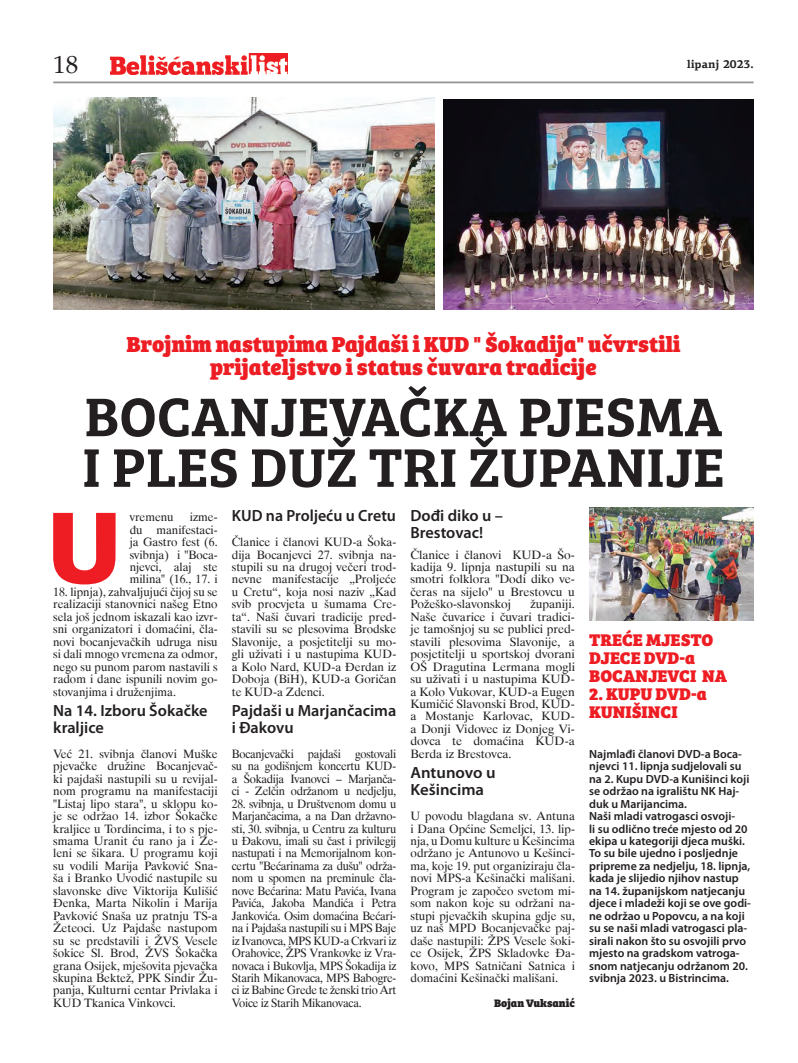
<style>
.page{position:relative;width:798px;height:1063px;background:#fff}
.page>*{position:absolute;margin:0;border:0;box-sizing:border-box;transform-origin:0 0}
.t1{font:900 102.25px "PF Agora Sans Pro";color:#ee1d23}
.t2{font:600 56.25px/50.6px "Bree Serif";color:#231f20}
.t3{font:25px "Palatino Roman";color:#231f20}
.t4{font:800 22.5px/23.1px "Bree Serif";color:#ee1d23;text-align:center}
.t5{font:800 17.5px/18px "Bree Serif";color:#ee1d23}
.t6{font:600 16.25px/17px "Myriad Pro";color:#231f20}
.t7{font:11.88px/12.5px "Dutch 801 BT";color:#231f20;text-align:justify}
.t8{font:11.88px/12.5px "Dutch 801 BT";color:#231f20;text-align:justify;scale:.96 1}
.t9{font:600 11.88px/12.5px "Myriad Pro";color:#231f20}
.t10{font:800 11.25px "Bree Serif";color:#231f20}
.t11{font:700 11.25px "PF Agora Serif Pro";color:#231f20}
</style>
<div class="page">
<hr style="left:53px;top:82px;width:700px;height:1px;background:#939598">
<img style="left:110px;top:53px;width:178px;height:21px">
<img style="left:53px;top:97px;width:381px;height:212px">
<img style="left:443px;top:99px;width:310px;height:210px">
<img style="left:589px;top:508px;width:164px;height:113px">
<p class="t3" style="left:53px;top:50px;width:26px">18</p>
<p class="t11" style="left:686px;top:57px;width:68px">lipanj 2023.</p>
<p class="t4" style="left:126px;top:331px;width:555px">Brojnim nastupima Pajdaši i KUD " Šokadija" učvrstili prijateljstvo i status čuvara tradicije</p>
<p class="t2" style="left:82px;top:388px;width:643px">BOCANJEVAČKA PJESMA<br>I PLES DUŽ TRI ŽUPANIJE</p>
<p class="t6" style="left:232px;top:507px;width:165px">KUD na Proljeću u Cretu</p>
<p class="t7" style="left:232px;top:536px;width:166px">Članice i članovi KUD-a Šoka&shy;dija Bocanjevci 27. svibnja na&shy;stupili su na drugoj večeri trod&shy;nevne manifestacije „Proljeće u Cretu“, koja nosi naziv „Kad svib procvjeta u šumama Cre&shy;ta“. Naši čuvari tradicije pred&shy;stavili su se plesovima Brodske Slavonije, a posjetitelji su mo&shy;gli uživati i u nastupima KUD&shy;a Kolo Nard, KUD-a Đerdan iz Doboja (BiH), KUD-a Goričan te KUD-a Zdenci.</p>
<p class="t6" style="left:232px;top:702px;width:166px">Pajdaši u Marjančacima i Đakovu</p>
<p class="t8" style="left:232px;top:747px;width:173px">Bocanjevački pajdaši gostovali su na godišnjem koncertu KUD&shy;a Šokadija Ivanovci – Marjanča&shy;ci - Zelčin održanom u nedjelju,</p>
<p class="t8" style="left:232px;top:797px;width:173px">28. svibnja, u Društvenom domu u Marjančacima, a na Dan državno&shy;sti, 30. svibnja, u Centru za kulturu u Đakovu, imali su čast i privilegij nastupati i na Memorijalnom kon&shy;certu "Bećarinama za dušu" održa&shy;nom u spomen na preminule čla&shy;nove Bećarina: Matu Pavića, Ivana Pavića, Jakoba Mandića i Petra Jankovića. Osim domaćina Bećari&shy;na i Pajdaša nastupili su i MPS Baje iz Ivanovca, MPS KUD-a Crkvari iz Orahovice, ŽPS Vrankovke iz Vra&shy;novaca i Bukovlja, MPS Šokadija iz Starih Mikanovaca, MPS Babogre&shy;ci iz Babine Grede te ženski trio Art Voice iz Starih Mikanovaca.</p>
<p class="t6" style="left:410px;top:507px;width:94px">Dođi diko u –<br>Brestovac!</p>
<p class="t7" style="left:410px;top:548px;width:166px">Članice i članovi KUD-a Šo&shy;kadija 9. lipnja nastupili su na smotri folklora "Dođi diko ve&shy;čeras na sijelo" u Brestovcu u Požeško-slavonskoj</p>
<p class="t7" style="left:130px;top:511px;width:89px;text-indent:60px">izme&shy;đu manifestaci&shy;ja Gastro fest (6. svibnja) i "Boca&shy;njevci, alaj ste milina" (16., 17. i</p>
<p class="t7" style="left:53px;top:585px;width:166px">18. lipnja), zahvaljujući čijoj su se realizaciji stanovnici našeg Etno sela još jednom iskazali kao izvr&shy;sni organizatori i domaćini, čla&shy;novi bocanjevačkih udruga nisu si dali mnogo vremena za odmor, nego su punom parom nastavili s radom i dane ispunili novim go&shy;stovanjima i druženjima.</p>
<p class="t6" style="left:53px;top:702px;width:156px">Na 14. Izboru Šokačke kraljice</p>
<p class="t7" style="left:53px;top:747px;width:166px">Već 21. svibnja članovi Muške pjevačke družine Bocanjevač&shy;ki pajdaši nastupili su u revijal&shy;nom programu na manifestaciji "Listaj lipo stara", u sklopu ko&shy;je se održao 14. izbor Šokačke kraljice u Tordincima, i to s pje&shy;smama Uranit ću rano ja i Ze&shy;leni se šikara. U programu koji su vodili Marija Pavković Sna&shy;ša i Branko Uvodić nastupile su slavonske dive Viktorija Kulišić Đenka, Marta Nikolin i Marija Pavković Snaša uz pratnju TS-a Žeteoci. Uz Pajdaše nastupom su se predstavili i ŽVS Vesele šokice Sl. Brod, ŽVS Šokačka grana Osijek, mješovita pjevačka skupina Bektež, PPK Sinđir Žu&shy;panja, Kulturni centar Privlaka i KUD Tkanica Vinkovci.</p>
<p class="t1" style="left:47px;top:481px;width:77px">U</p>
<p class="t7" style="left:130px;top:511px;width:45px">vremenu</p>
<p class="t7" style="left:410px;top:598px;width:166px;text-indent:120px">županiji.<br>Naše čuvarice i čuvari tradici&shy;je tamošnjoj su se publici pred&shy;stavili plesovima Slavonije, a posjetitelji u sportskoj dvorani OŠ Dragutina Lermana mogli su uživati i u nastupima KUD&shy;a Kolo Vukovar, KUD-a Eugen Kumičić Slavonski Brod, KUD&shy;a Mostanje Karlovac, KUD&shy;a Donji Vidovec iz Donjeg Vi&shy;dovca te domaćina KUD-a Berda iz Brestovca.</p>
<p class="t6" style="left:410px;top:765px;width:87px">Antunovo u<br>Kešincima</p>
<p class="t7" style="left:410px;top:810px;width:166px">U povodu blagdana sv. Antuna i Dana Općine Semeljci, 13. lip&shy;nja, u Domu kulture u Kešincima održano je Antunovo u Kešinci&shy;ma, koje 19. put organiziraju čla&shy;novi MPS-a Kešinački mališani.<br>Program je započeo svetom mi&shy;som nakon koje su održani na&shy;stupi pjevačkih skupina gdje su, uz naš MPD Bocanjevačke paj&shy;daše nastupili: ŽPS Vesele šoki&shy;ce Osijek, ŽPS Skladovke Đa&shy;kovo, MPS Satničani Satnica i domaćini Kešinački mališani.</p>
<p class="t10" style="left:494px;top:994px;width:82px">Bojan Vuksanić</p>
<p class="t5" style="left:589px;top:630px;width:139px">Treće mjesto djece DVD-a<br>Bocanjevci na</p>
<p class="t5" style="left:589px;top:684px;width:41px">2. Kupu</p>
<p class="t5" style="left:589px;top:684px;width:119px;text-indent:66px">DVD-a<br>Kunišinci</p>
<p class="t9" style="left:589px;top:748px;width:163px">Najmlađi članovi DVD-a Boca&shy;njevci 11. lipnja sudjelovali su na 2. Kupu DVD-a Kunišinci koji se održao na igralištu NK Haj&shy;duk u Marijancima.<br>Naši mladi vatrogasci osvoji-<br>li su odlično treće mjesto od 20 ekipa u kategoriji djeca muški.<br>To su bile ujedno i posljednje pripreme za nedjelju, 18. lipnja, kada je slijedio njihov nastup na 14. županijskom natjecanju djece i mladeži koji se ove godi&shy;ne održao u Popovcu, a na koji su se naši mladi vatrogasci pla&shy;sirali nakon što su osvojili prvo mjesto na gradskom vatroga&shy;snom natjecanju održanom 20. svibnja 2023. u Bistrincima.</p>
</div>
